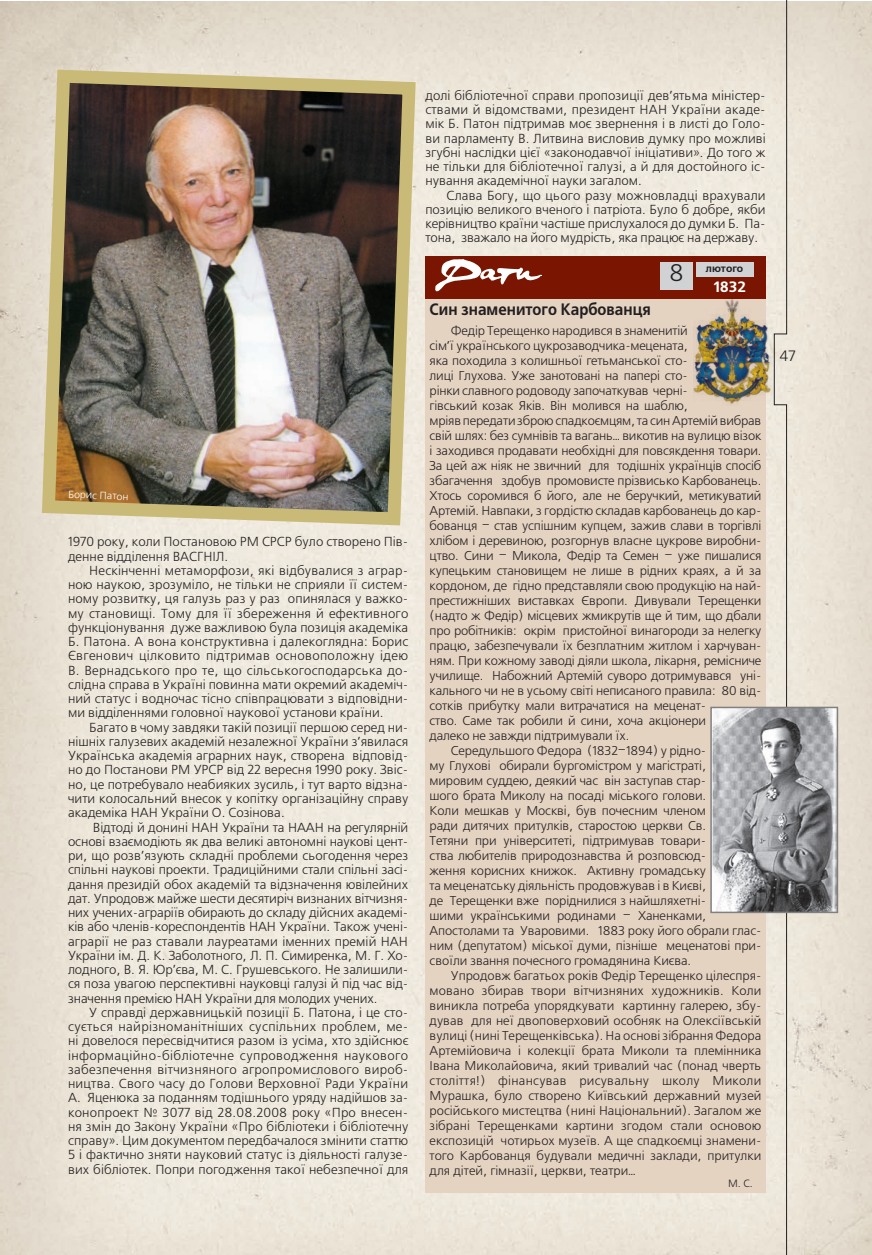
<style>
.page{position:relative;width:872px;height:1255px;background:#fff}
.page>*{position:absolute;margin:0;border:0;box-sizing:border-box;transform-origin:0 0}
.t1{font:24px "Free Set C";color:#231f20}
.podzagolovok{font:700 16.5px "Free Set C";color:#231f20;scale:.9 1}
.t2{font:700 15px "Free Set C";color:#fff}
.foto{font:15px "Free Set C";color:#231f20}
.text_freeset{font:13.05px/14.2px "Free Set C";letter-spacing:-.01em;color:#231f20;text-align:justify}
.text_second{font:12.75px/15px "Free Set C";letter-spacing:-.015em;color:#231f20}
.t3{font:10.5px "Free Set C";color:#fff}
.t4{font:700 10.5px "Free Set C";color:#231f20}
.foto-2{font:10.5px "Free Set C";color:#231f20}
</style>
<div class="page">
<img style="left:0;top:2px;width:872px;height:1252px">
<img style="left:35px;top:63px;width:387px;height:469px">
<svg style="left:774px;top:0;width:13px;height:1254px;background:#ded8cd"></svg>
<div style="left:425px;top:297px;width:340px;height:895px;background:#e5d3c2"></div>
<div style="left:425px;top:256px;width:340px;height:42px;background:#791500"></div>
<svg style="left:435px;top:259px;width:107px;height:32px"></svg>
<div style="left:660px;top:262px;width:32px;height:28px;background:#d1d2d4"></div>
<div style="left:695px;top:262px;width:58px;height:15px;background:#d1d2d4"></div>
<img style="left:693px;top:297px;width:79px;height:108px">
<img style="left:713px;top:709px;width:122px;height:201px">
<div style="left:710px;top:706px;width:128px;height:207px;border:2px solid #80807f"></div>
<p class="t3" style="left:68px;top:488px;width:62px;rotate:2deg">Борис Патон</p>
<p class="text_freeset" style="left:68px;top:535px;width:342px">1970 року, коли Постановою РМ СРСР було створено Пів&shy;денне відділення ВАСГНІЛ.</p>
<p class="text_freeset" style="left:68px;top:564px;width:342px;text-indent:21px">Нескінченні метаморфози, які відбувалися з аграр&shy;ною наукою, зрозуміло, не тільки не сприяли її систем&shy;ному розвитку, ця галузь раз у раз опинялася у важко&shy;му становищі. Тому для її збереження й ефективного функціонування дуже важливою була позиція академіка Б. Патона. А вона конструктивна і далекоглядна: Борис Євгенович цілковито підтримав основоположну ідею В. Вернадського про те, що сільськогосподарська до&shy;слідна справа в Україні повинна мати окремий академіч&shy;ний статус і водночас тісно співпрацювати з відповідни&shy;ми відділеннями головної наукової установи країни.</p>
<p class="text_freeset" style="left:68px;top:720px;width:342px;text-indent:21px">Багато в чому завдяки такій позиції першою серед ни&shy;нішніх галузевих академій незалежної України з’явилася Українська академія аграрних наук, створена відповід&shy;но до Постанови РМ УРСР від 22 вересня 1990 року. Звіс&shy;но, це потребувало неабияких зусиль, і тут варто відзна&shy;чити колосальний внесок у копітку організаційну справу академіка НАН України О. Созінова.</p>
<p class="text_freeset" style="left:68px;top:820px;width:342px;text-align:left;text-indent:25px">Відтоді й донині НАН України та НААН на регулярній основі взаємодіють як два великі автономні наукові цент&shy;ри, що розв’язують складні проблеми сьогодення через спільні наукові проекти. Традиційними стали спільні засі&shy;дання президій обох академій та відзначення ювілейних дат. Упродовж майже шести десятиріч визнаних вітчизня&shy;них учених-аграріїв обирають до складу дійсних академі&shy;ків або членів-кореспондентів НАН України. Також учені&shy;аграрії не раз ставали лауреатами іменних премій НАН України ім. Д. К. Заболотного, Л. П. Симиренка, М. Г. Хо&shy;лодного, В. Я. Юр’єва, М. С. Грушевського. Не залишили&shy;ся поза увагою перспективні науковці галузі й під час від&shy;значення премією НАН України для молодих учених.</p>
<p class="text_freeset" style="left:68px;top:1005px;width:342px;text-indent:21px">У справді державницькій позиції Б. Патона, і це сто&shy;сується найрізноманітніших суспільних проблем, ме&shy;ні довелося пересвідчитися разом із усіма, хто здійснює інформаційно-бібліотечне супроводження наукового забезпечення вітчизняного агропромислового вироб&shy;ництва. Свого часу до Голови Верховної Ради України А. Яценюка за поданням тодішнього уряду надійшов за&shy;конопроект № 3077 від 28.08.2008 року «Про внесен&shy;ня змін до Закону України «Про бібліотеки і бібліотечну справу». Цим документом передбачалося змінити статтю 5 і фактично зняти науковий статус із діяльності галузе&shy;вих бібліотек. Попри погодження такої небезпечної для</p>
<p class="text_freeset" style="left:425px;top:89px;width:342px">долі бібліотечної справи пропозиції дев’ятьма міністер&shy;ствами й відомствами, президент НАН України акаде&shy;мік Б. Патон підтримав моє звернення і в листі до Голо&shy;ви парламенту В. Литвина висловив думку про можливі згубні наслідки цієї «законодавчої ініціативи». До того ж не тільки для бібліотечної галузі, а й для достойного іс&shy;нування академічної науки загалом.</p>
<p class="text_freeset" style="left:425px;top:189px;width:342px;text-indent:21px">Слава Богу, що цього разу можновладці врахували позицію великого вченого і патріота. Було б добре, якби керівництво країни частіше прислухалося до думки Б. Па&shy;тона, зважало на його мудрість, яка працює на державу.</p>
<p class="t1" style="left:669px;top:260px;width:16px">8</p>
<p class="t4" style="left:706px;top:262px;width:39px">лютого</p>
<p class="t2" style="left:713px;top:278px;width:34px">1832</p>
<p class="podzagolovok" style="left:429px;top:300px;width:247px">Син знаменитого Карбованця</p>
<p class="text_second" style="left:429px;top:323px;width:333px;text-indent:21px">Федір Терещенко народився в знаменитій<br>сім’ї українського цукрозаводчика-мецената,<br>яка походила з колишньої гетьманської сто-<br>лиці Глухова. Уже занотовані на папері сто-<br>рінки славного родоводу започаткував черні-<br>гівський козак Яків. Він молився на шаблю,<br>мріяв передати зброю спадкоємцям, та син Артемій вибрав свій шлях: без сумнівів та вагань… викотив на вулицю візок і заходився продавати необхідні для повсякдення товари.<br>За цей аж ніяк не звичний для тодішніх українців спосіб збагачення здобув промовисте прізвисько Карбованець.<br>Хтось соромився б його, але не беручкий, метикуватий Артемій. Навпаки, з гордістю складав карбованець до кар&shy;бованця – став успішним купцем, зажив слави в торгівлі хлібом і деревиною, розгорнув власне цукрове виробни&shy;цтво. Сини – Микола, Федір та Семен – уже пишалися купецьким становищем не лише в рідних краях, а й за кордоном, де гідно представляли свою продукцію на най&shy;престижніших виставках Європи. Дивували Терещенки (надто ж Федір) місцевих жмикрутів ще й тим, що дбали про робітників: окрім пристойної винагороди за нелегку працю, забезпечували їх безплатним житлом і харчуван&shy;ням. При кожному заводі діяли школа, лікарня, ремісниче училище. Набожний Артемій суворо дотримувався уні&shy;кального чи не в усьому світі неписаного правила: 80 від&shy;сотків прибутку мали витрачатися на меценат-<br>ство. Саме так робили й сини, хоча акціонери<br>далеко не завжди підтримували їх.</p>
<p class="text_second" style="left:429px;top:743px;width:333px;text-indent:21px">Середульшого Федора (1832–1894) у рідно-<br>му Глухові обирали бургомістром у магістраті, мировим суддею, деякий час він заступав стар-<br>шого брата Миколу на посаді міського голови.<br>Коли мешкав у Москві, був почесним членом<br>ради дитячих притулків, старостою церкви Св.<br>Тетяни при університеті, підтримував товари-<br>ства любителів природознавства й розповсюд-<br>ження корисних книжок. Активну громадську<br>та меценатську діяльність продовжував і в Києві,<br>де Терещенки вже поріднилися з найшляхетні-<br>шими українськими родинами – Ханенками, Апостолами та Уваровими. 1883 року його обрали глас&shy;ним (депутатом) міської думи, пізніше меценатові при&shy;своїли звання почесного громадянина Києва.</p>
<p class="text_second" style="left:429px;top:968px;width:333px;text-align:justify;text-indent:21px">Упродовж багатьох років Федір Терещенко цілеспря&shy;мовано збирав твори вітчизняних художників. Коли виникла потреба упорядкувати картинну галерею, збу&shy;дував для неї двоповерховий особняк на Олексіївській вулиці (нині Терещенківська). На основі зібрання Федора Артемійовича і колекції брата Миколи та племінника Івана Миколайовича, який тривалий час (понад чверть століття!) фінансував рисувальну школу Миколи Мурашка, було створено Київський державний музей російського мистецтва (нині Національний). Загалом же зібрані Терещенками картини згодом стали основою експозицій чотирьох музеїв. А ще спадкоємці знамени&shy;того Карбованця будували медичні заклади, притулки для дітей, гімназії, церкви, театри…</p>
<p class="foto-2" style="left:728px;top:1177px;width:26px">М. С.</p>
<p class="foto" style="left:779px;top:348px;width:17px">47</p>
</div>
